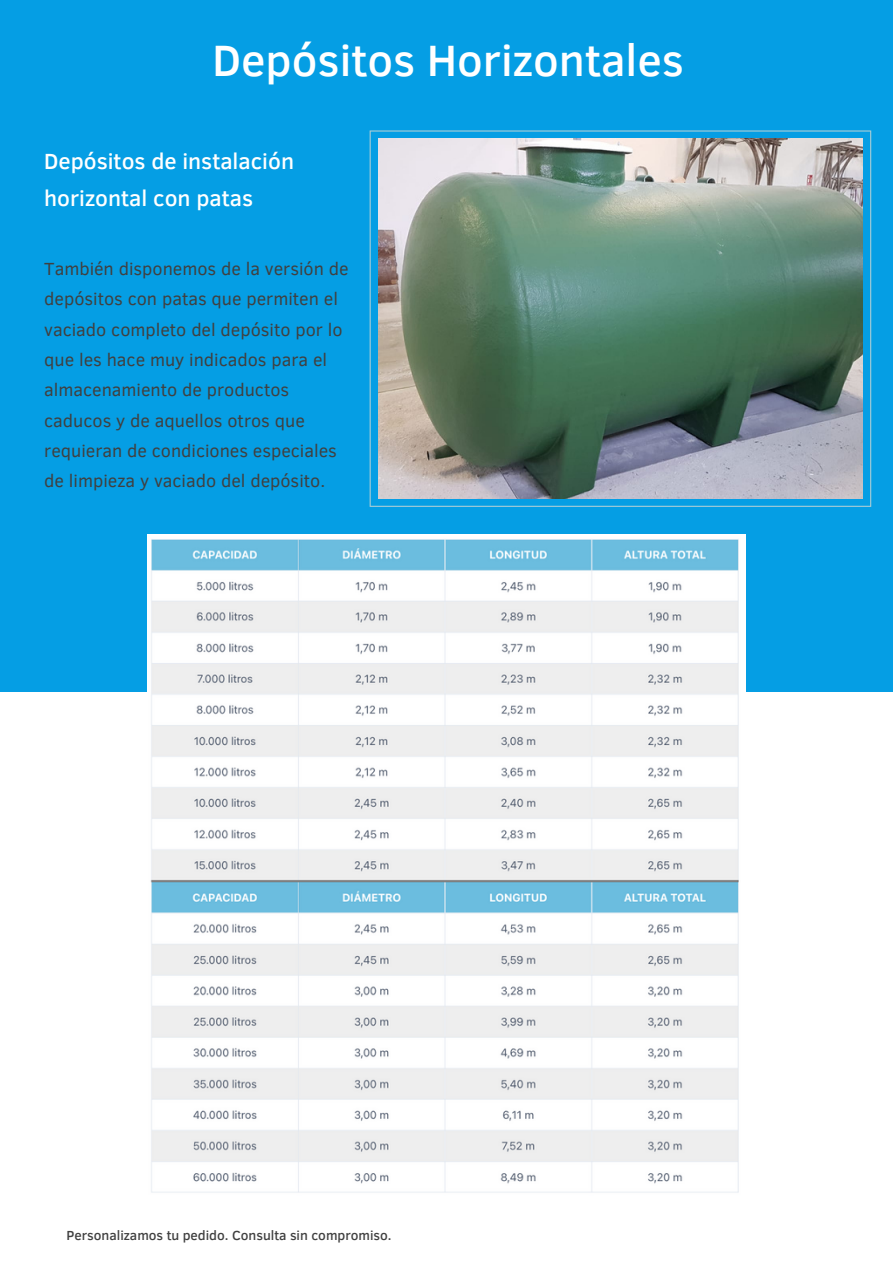
<style>
.page{position:relative;width:893px;height:1264px;background:#fff}
.page>*{position:absolute;margin:0;border:0;box-sizing:border-box;transform-origin:0 0}
.t1{font:500 45px "Clear Sans";color:#fff}
.t2{font:500 22.5px/37px "Clear Sans";color:#fff}
.t3{font:18px/30.3px "Clear Sans";color:#404040}
.t4{font:500 13.5px "Clear Sans";color:#404040}
</style>
<div class="page">
<div style="left:0;top:0;width:892px;height:691px;background:#059ee4"></div>
<svg style="left:369px;top:130px;width:502px;height:377px"></svg>
<img style="left:378px;top:139px;width:484px;height:359px">
<img style="left:148px;top:534px;width:597px;height:659px">
<p class="t1" style="left:212px;top:27px;width:473px">Depósitos Horizontales</p>
<p class="t2" style="left:44px;top:141px;width:251px">Depósitos de instalación horizontal con patas</p>
<p class="t3" style="left:44px;top:252px;width:306px">También disponemos de la versión de depósitos con patas que permiten el vaciado completo del depósito por lo que les hace muy indicados para el almacenamiento de productos caducos y de aquellos otros que requieran de condiciones especiales de limpieza y vaciado del depósito.</p>
<p class="t4" style="left:66px;top:1225px;width:326px">Personalizamos tu pedido. Consulta sin compromiso.</p>
</div>
